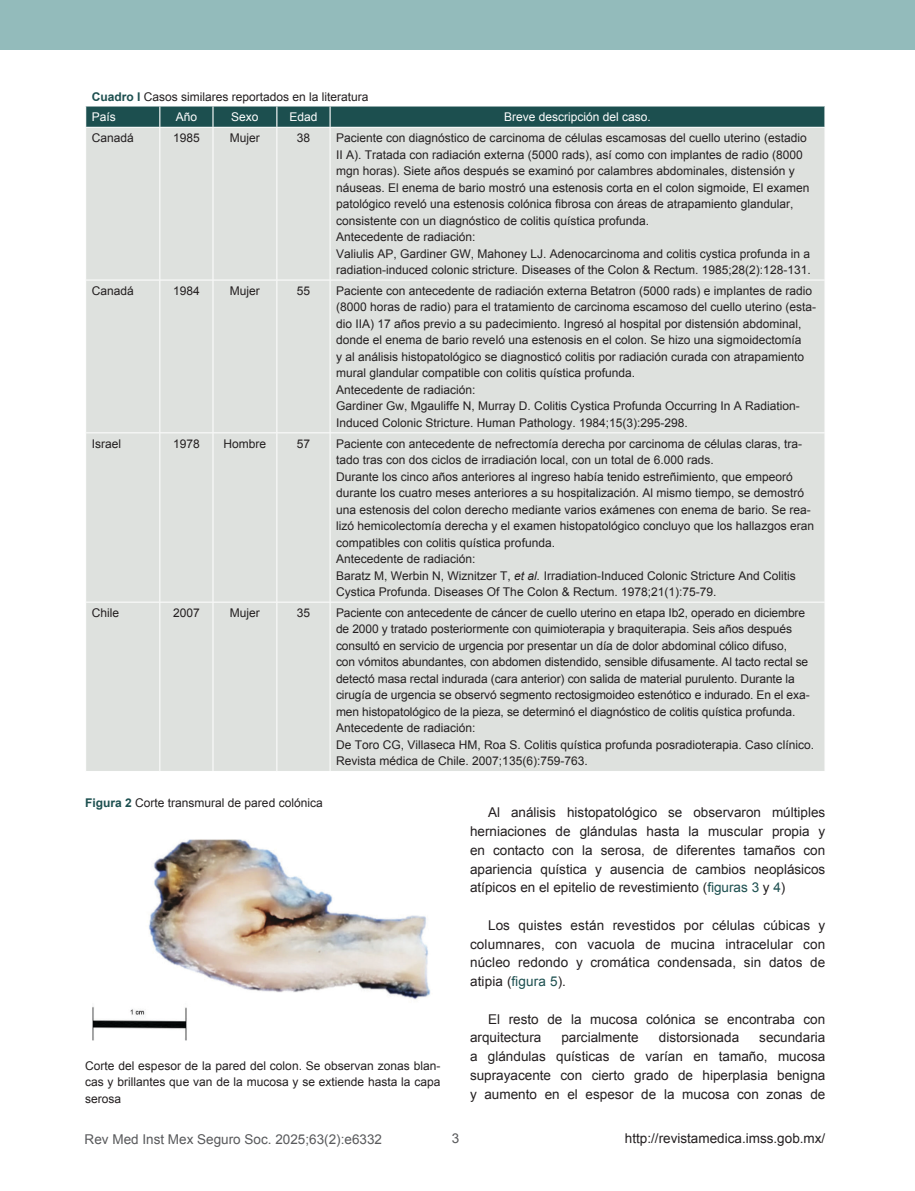
<style>
.page{position:relative;width:915px;height:1191px;background:#fff}
.page>*{position:absolute;margin:0;border:0;box-sizing:border-box;transform-origin:0 0}
.t1{font:13.5px/18.8px "Arial";color:#231f20;text-align:justify}
.t2{font:13.5px "Arial";color:#58595b}
.Texto_tabla_izquierda{font:12px/16.5px "Arial";color:#231f20}
.Figuras{font:12px/16.5px "Arial";color:#231f20;text-align:justify}
.Texto_tabla_centrado{font:12px "Arial";color:#fff}
.s1{font-weight:700;color:#1c4f4f}
.s2{font-style:italic}
.s3{color:#1c4f4f}
</style>
<div class="page">
<div style="left:0;top:0;width:914px;height:50px;background:#93bbbb"></div>
<div style="left:86px;top:128px;width:738px;height:643px;background:#dee1de"></div>
<hr style="left:159px;top:128px;width:1px;height:152px;background:#fff">
<hr style="left:212px;top:128px;width:1px;height:152px;background:#fff">
<hr style="left:276px;top:128px;width:1px;height:152px;background:#fff">
<hr style="left:329px;top:128px;width:1px;height:152px;background:#fff">
<hr style="left:159px;top:280px;width:1px;height:152px;background:#fff">
<hr style="left:212px;top:280px;width:1px;height:152px;background:#fff">
<hr style="left:276px;top:280px;width:1px;height:152px;background:#fff">
<hr style="left:329px;top:280px;width:1px;height:152px;background:#fff">
<hr style="left:159px;top:433px;width:1px;height:169px;background:#fff">
<hr style="left:212px;top:433px;width:1px;height:169px;background:#fff">
<hr style="left:276px;top:433px;width:1px;height:169px;background:#fff">
<hr style="left:329px;top:433px;width:1px;height:169px;background:#fff">
<hr style="left:159px;top:602px;width:1px;height:169px;background:#fff">
<hr style="left:212px;top:602px;width:1px;height:169px;background:#fff">
<hr style="left:276px;top:602px;width:1px;height:169px;background:#fff">
<hr style="left:329px;top:602px;width:1px;height:169px;background:#fff">
<hr style="left:85px;top:280px;width:75px;height:1px;background:#fff">
<hr style="left:160px;top:280px;width:53px;height:1px;background:#fff">
<hr style="left:213px;top:280px;width:64px;height:1px;background:#fff">
<hr style="left:277px;top:280px;width:53px;height:1px;background:#fff">
<hr style="left:330px;top:280px;width:495px;height:1px;background:#fff">
<hr style="left:85px;top:432px;width:75px;height:1px;background:#fff">
<hr style="left:160px;top:432px;width:53px;height:1px;background:#fff">
<hr style="left:213px;top:432px;width:64px;height:1px;background:#fff">
<hr style="left:277px;top:432px;width:53px;height:1px;background:#fff">
<hr style="left:330px;top:432px;width:495px;height:1px;background:#fff">
<hr style="left:85px;top:602px;width:75px;height:1px;background:#fff">
<hr style="left:160px;top:602px;width:53px;height:1px;background:#fff">
<hr style="left:213px;top:602px;width:64px;height:1px;background:#fff">
<hr style="left:277px;top:602px;width:53px;height:1px;background:#fff">
<hr style="left:330px;top:602px;width:495px;height:1px;background:#fff">
<svg style="left:85px;top:106px;width:740px;height:21px;background:#255656"></svg>
<img style="left:93px;top:839px;width:338px;height:202px">
<p class="Figuras" style="left:92px;top:88px;width:278px"><span class="s1">Cuadro I</span> Casos similares reportados en la literatura</p>
<p class="Texto_tabla_centrado" style="left:92px;top:109px;width:26px">País</p>
<p class="Texto_tabla_centrado" style="left:176px;top:109px;width:23px">Año</p>
<p class="Texto_tabla_centrado" style="left:231px;top:109px;width:29px">Sexo</p>
<p class="Texto_tabla_centrado" style="left:289px;top:109px;width:30px">Edad</p>
<p class="Texto_tabla_centrado" style="left:504px;top:109px;width:148px">Breve descripción del caso.</p>
<p class="Texto_tabla_izquierda" style="left:92px;top:130px;width:44px">Canadá</p>
<p class="Texto_tabla_izquierda" style="left:173px;top:130px;width:28px">1985</p>
<p class="Texto_tabla_izquierda" style="left:230px;top:130px;width:31px">Mujer</p>
<p class="Texto_tabla_izquierda" style="left:297px;top:130px;width:15px">38</p>
<p class="Texto_tabla_izquierda" style="left:336px;top:130px;width:474px">Paciente con diagnóstico de carcinoma de células escamosas del cuello uterino (estadio II A). Tratada con radiación externa (5000 rads), así como con implantes de radio (8000 mgn horas). Siete años después se examinó por calambres abdominales, distensión y náuseas. El enema de bario mostró una estenosis corta en el colon sigmoide, El examen patológico reveló una estenosis colónica fibrosa con áreas de atrapamiento glandular, consistente con un diagnóstico de colitis quística profunda.</p>
<p class="Texto_tabla_izquierda" style="left:336px;top:229px;width:141px">Antecedente de radiación:</p>
<p class="Texto_tabla_izquierda" style="left:336px;top:245px;width:476px">Valiulis AP, Gardiner GW, Mahoney LJ. Adenocarcinoma and colitis cystica profunda in a radiation-induced colonic stricture. Diseases of the Colon &amp; Rectum. 1985;28(2):128-131.</p>
<p class="Texto_tabla_izquierda" style="left:92px;top:282px;width:44px">Canadá</p>
<p class="Texto_tabla_izquierda" style="left:173px;top:282px;width:28px">1984</p>
<p class="Texto_tabla_izquierda" style="left:230px;top:282px;width:31px">Mujer</p>
<p class="Texto_tabla_izquierda" style="left:297px;top:282px;width:15px">55</p>
<p class="Texto_tabla_izquierda" style="left:336px;top:282px;width:481px">Paciente con antecedente de radiación externa Betatron (5000 rads) e implantes de radio (8000 horas de radio) para el tratamiento de carcinoma escamoso del cuello uterino (esta&shy;dio IIA) 17 años previo a su padecimiento. Ingresó al hospital por distensión abdominal, donde el enema de bario reveló una estenosis en el colon. Se hizo una sigmoidectomía<br>y al análisis histopatológico se diagnosticó colitis por radiación curada con atrapamiento mural glandular compatible con colitis quística profunda.</p>
<p class="Texto_tabla_izquierda" style="left:336px;top:381px;width:141px">Antecedente de radiación:</p>
<p class="Texto_tabla_izquierda" style="left:336px;top:398px;width:465px">Gardiner Gw, Mgauliffe N, Murray D. Colitis Cystica Profunda Occurring In A Radiation-<br>Induced Colonic Stricture. Human Pathology. 1984;15(3):295-298.</p>
<p class="Texto_tabla_izquierda" style="left:92px;top:435px;width:31px">Israel</p>
<p class="Texto_tabla_izquierda" style="left:173px;top:435px;width:28px">1978</p>
<p class="Texto_tabla_izquierda" style="left:223px;top:435px;width:44px">Hombre</p>
<p class="Texto_tabla_izquierda" style="left:297px;top:435px;width:15px">57</p>
<p class="Texto_tabla_izquierda" style="left:336px;top:435px;width:467px">Paciente con antecedente de nefrectomía derecha por carcinoma de células claras, tra&shy;tado tras con dos ciclos de irradiación local, con un total de 6.000 rads.</p>
<p class="Texto_tabla_izquierda" style="left:336px;top:468px;width:479px">Durante los cinco años anteriores al ingreso había tenido estreñimiento, que empeoró durante los cuatro meses anteriores a su hospitalización. Al mismo tiempo, se demostró una estenosis del colon derecho mediante varios exámenes con enema de bario. Se rea&shy;lizó hemicolectomía derecha y el examen histopatológico concluyo que los hallazgos eran compatibles con colitis quística profunda.</p>
<p class="Texto_tabla_izquierda" style="left:336px;top:551px;width:141px">Antecedente de radiación:</p>
<p class="Texto_tabla_izquierda" style="left:336px;top:567px;width:461px">Baratz M, Werbin N, Wiznitzer T, <span class="s2">et al.</span> Irradiation-Induced Colonic Stricture And Colitis<br>Cystica Profunda. Diseases Of The Colon &amp; Rectum. 1978;21(1):75-79.</p>
<p class="Texto_tabla_izquierda" style="left:92px;top:604px;width:29px">Chile</p>
<p class="Texto_tabla_izquierda" style="left:173px;top:604px;width:28px">2007</p>
<p class="Texto_tabla_izquierda" style="left:230px;top:604px;width:31px">Mujer</p>
<p class="Texto_tabla_izquierda" style="left:297px;top:604px;width:15px">35</p>
<p class="Texto_tabla_izquierda" style="left:336px;top:604px;width:475px">Paciente con antecedente de cáncer de cuello uterino en etapa Ib2, operado en diciembre de 2000 y tratado posteriormente con quimioterapia y braquiterapia. Seis años después consultó en servicio de urgencia por presentar un día de dolor abdominal cólico difuso,<br>con vómitos abundantes, con abdomen distendido, sensible difusamente. Al tacto rectal se detectó masa rectal indurada (cara anterior) con salida de material purulento. Durante la cirugía de urgencia se observó segmento rectosigmoideo estenótico e indurado. En el exa&shy;men histopatológico de la pieza, se determinó el diagnóstico de colitis quística profunda.</p>
<p class="Texto_tabla_izquierda" style="left:336px;top:720px;width:141px">Antecedente de radiación:</p>
<p class="Texto_tabla_izquierda" style="left:336px;top:736px;width:479px">De Toro CG, Villaseca HM, Roa S. Colitis quística profunda posradioterapia. Caso clínico.<br>Revista médica de Chile. 2007;135(6):759-763.</p>
<p class="Figuras" style="left:85px;top:795px;width:239px"><span class="s1">Figura 2</span> Corte transmural de pared colónica</p>
<p class="t1" style="left:470px;top:803px;width:357px;text-indent:18px">Al análisis histopatológico se observaron múltiples herniaciones de glándulas hasta la muscular propia y en contacto con la serosa, de diferentes tamaños con apariencia quística y ausencia de cambios neoplásicos atípicos en el epitelio de revestimiento (<span class="s3">figuras 3</span> y <span class="s3">4</span>)</p>
<p class="t1" style="left:470px;top:916px;width:357px;text-indent:18px">Los quistes están revestidos por células cúbicas y columnares, con vacuola de mucina intracelular con núcleo redondo y cromática condensada, sin datos de atipia (<span class="s3">figura 5</span>).</p>
<p class="t1" style="left:470px;top:1009px;width:357px;text-indent:18px">El resto de la mucosa colónica se encontraba con arquitectura</p>
<p class="t1" style="left:470px;top:1028px;width:357px;text-indent:289px">secundaria a glándulas quísticas de varían en tamaño, mucosa suprayacente con cierto grado de hiperplasia benigna y aumento en el espesor de la mucosa con zonas de</p>
<p class="t1" style="left:561px;top:1028px;width:79px">parcialmente</p>
<p class="t1" style="left:658px;top:1028px;width:82px">distorsionada</p>
<p class="Figuras" style="left:85px;top:1057px;width:357px">Corte del espesor de la pared del colon. Se observan zonas blan&shy;cas y brillantes que van de la mucosa y se extiende hasta la capa serosa</p>
<p class="t2" style="left:85px;top:1130px;width:299px">Rev Med Inst Mex Seguro Soc. 2025;63(2):e6332</p>
<p class="t2" style="left:451px;top:1129px;width:9px">3</p>
<p class="t1" style="left:624px;top:1129px;width:202px">http://revistamedica.imss.gob.mx/</p>
</div>
